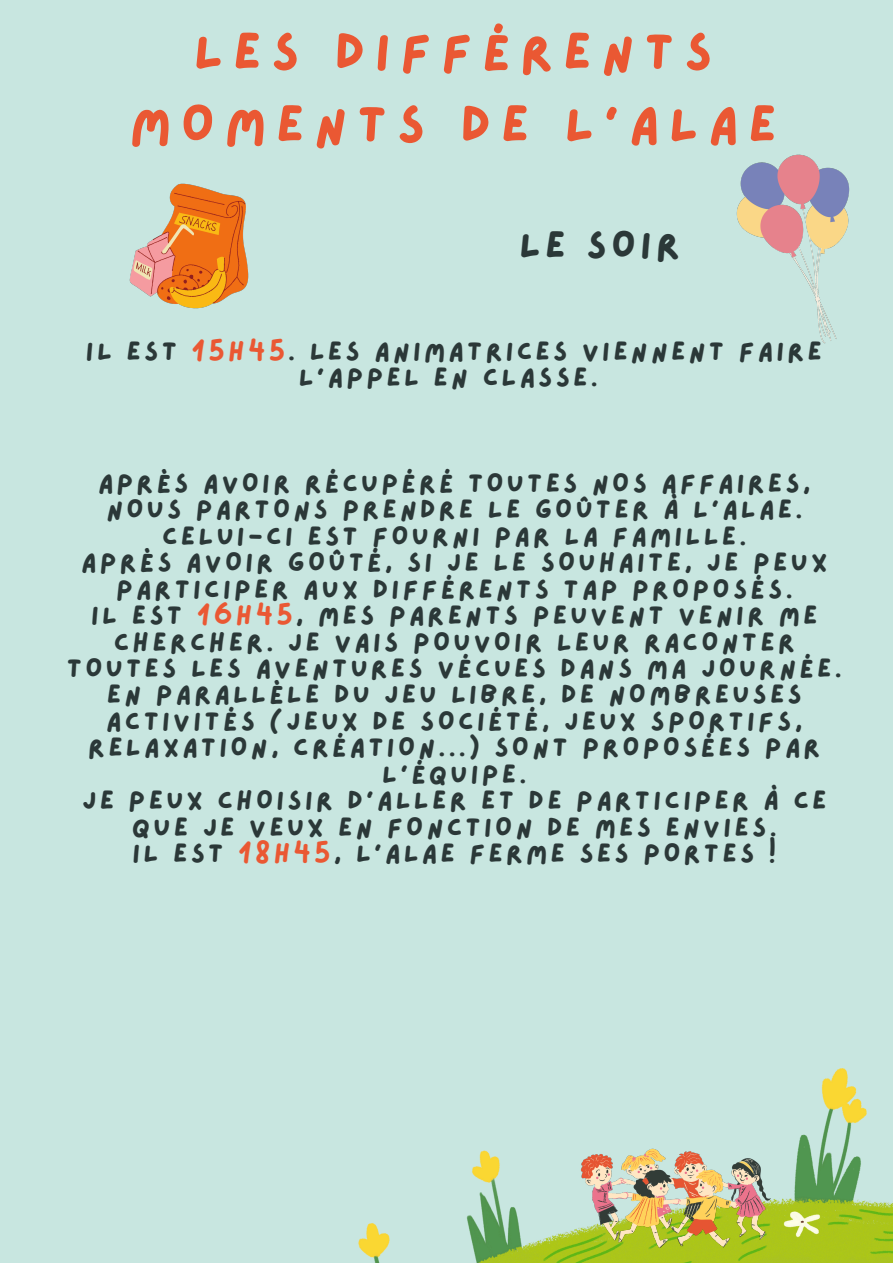
<style>
.page{position:relative;width:893px;height:1263px;background:#c8e6e0}
.page>*{position:absolute;margin:0;border:0;box-sizing:border-box;transform-origin:0 0}
.t1{font:52.05px/72.6px "Lazydog";letter-spacing:.19em;color:#ea5833;text-align:center}
.t2{font:37.8px "Lazydog";letter-spacing:.12em;color:#2b3838}
.t3{font:26.55px/26.4px "Lazydog";letter-spacing:.12em;color:#2b3838;text-align:center}
.s1{color:#ea5833}
</style>
<div class="page">
<img style="left:358px;top:1068px;width:535px;height:195px">
<img style="left:129px;top:183px;width:120px;height:126px">
<img style="left:578px;top:1145px;width:197px;height:106px">
<img style="left:736px;top:154px;width:114px;height:190px">
<h1 class="t1" style="left:130px;top:18px;width:648px">LES DIFFÉRENTS<br>MOMENTS DE L'ALAE</h1>
<p class="t2" style="left:519px;top:227px;width:162px">LE SOIR</p>
<p class="t3" style="left:86px;top:339px;width:737px">IL EST <span class="s1">15H45</span>. LES ANIMATRICES VIENNENT FAIRE<br>L'APPEL EN CLASSE.</p>
<h2 class="t3" style="left:67px;top:471px;width:776px">APRÈS AVOIR RÉCUPÉRÉ TOUTES NOS AFFAIRES, NOUS PARTONS PRENDRE LE GOÛTER À L'ALAE.<br>CELUI-CI EST FOURNI PAR LA FAMILLE.<br>APRÈS AVOIR GOÛTÉ, SI JE LE SOUHAITE, JE PEUX PARTICIPER AUX DIFFÉRENTS TAP PROPOSÉS.<br>IL EST <span class="s1">16H45</span>, MES PARENTS PEUVENT VENIR ME CHERCHER. JE VAIS POUVOIR LEUR RACONTER TOUTES LES AVENTURES VÉCUES DANS MA JOURNÉE.<br>EN PARALLÈLE DU JEU LIBRE, DE NOMBREUSES ACTIVITÉS (JEUX DE SOCIÉTÉ, JEUX SPORTIFS, RELAXATION, CRÉATION...) SONT PROPOSÉES PAR L'ÉQUIPE.<br>JE PEUX CHOISIR D'ALLER ET DE PARTICIPER À CE QUE JE VEUX EN FONCTION DE MES ENVIES.<br>IL EST <span class="s1">18H45</span>, L'ALAE FERME SES PORTES !</h2>
</div>
